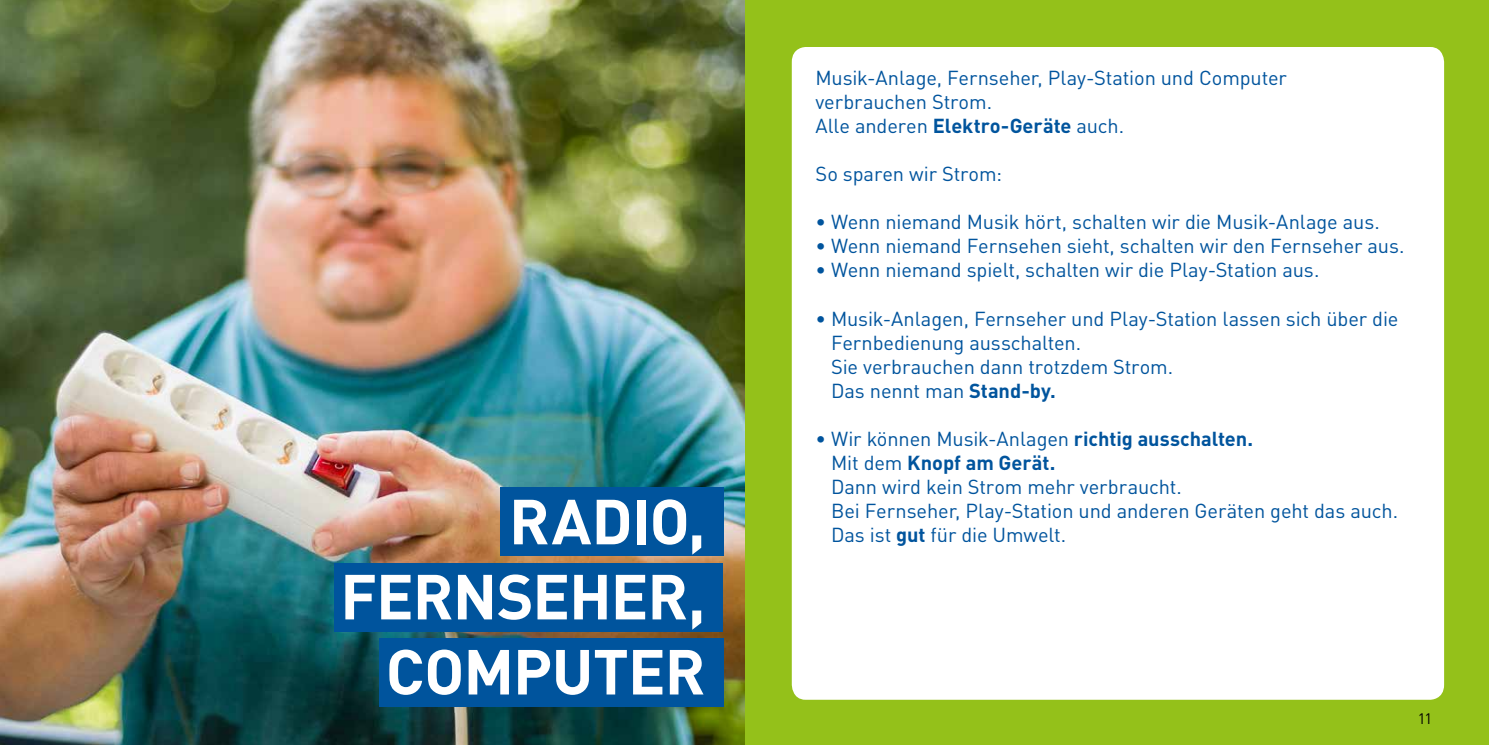
<style>
.page{position:relative;width:1489px;height:745px;background:#fff}
.page>*{position:absolute;margin:0;border:0;box-sizing:border-box;transform-origin:0 0}
.t1{font:700 62.5px/75px "DIN";letter-spacing:-.015em;color:#fff;text-align:right}
.t2{font:20px/24px "DIN";letter-spacing:-.005em;color:#00549d}
.t3{font:15px "DIN";color:#000}
.s1{font-weight:700}
</style>
<div class="page">
<img style="left:0;top:0;width:744px;height:744px">
<div style="left:500px;top:487px;width:223px;height:68px;background:#00549d"></div>
<div style="left:335px;top:562px;width:388px;height:69px;background:#00549d"></div>
<div style="left:379px;top:637px;width:344px;height:69px;background:#00549d"></div>
<div style="left:745px;top:0;width:743px;height:744px;background:#94c11a"></div>
<div style="left:791px;top:47px;width:652px;height:652px;background:#fff;border-radius:14px"></div>
<h1 class="t1" style="left:340px;top:481px;width:367px">RADIO,<br>FERNSEHER,<br>COMPUTER</h1>
<p class="t2" style="left:815px;top:66px;width:473px">Musik-Anlage, Fernseher, Play-Station und Computer verbrauchen Strom.<br>Alle anderen <span class="s1">Elektro-Geräte</span> auch.</p>
<p class="t2" style="left:815px;top:162px;width:188px">So sparen wir Strom:</p>
<p class="t2" style="left:815px;top:210px;width:566px">• Wenn niemand Musik hört, schalten wir die Musik-Anlage aus.</p>
<p class="t2" style="left:815px;top:234px;width:590px">• Wenn niemand Fernsehen sieht, schalten wir den Fernseher aus.</p>
<p class="t2" style="left:815px;top:258px;width:505px">• Wenn niemand spielt, schalten wir die Play-Station aus.</p>
<p class="t2" style="left:831px;top:306px;width:569px;text-indent:-16px">• Musik-Anlagen, Fernseher und Play-Station lassen sich über die Fernbedienung ausschalten.<br>Sie verbrauchen dann trotzdem Strom.<br>Das nennt man <span class="s1">Stand-by.</span></p>
<p class="t2" style="left:831px;top:426px;width:568px;text-indent:-16px">• Wir können Musik-Anlagen <span class="s1">richtig ausschalten.<br></span>Mit dem <span class="s1">Knopf am Gerät.<br></span>Dann wird kein Strom mehr verbraucht.<br>Bei Fernseher, Play-Station und anderen Geräten geht das auch.<br>Das ist <span class="s1">gut</span> für die Umwelt.</p>
<p class="t3" style="left:1417px;top:708px;width:16px">11</p>
</div>
